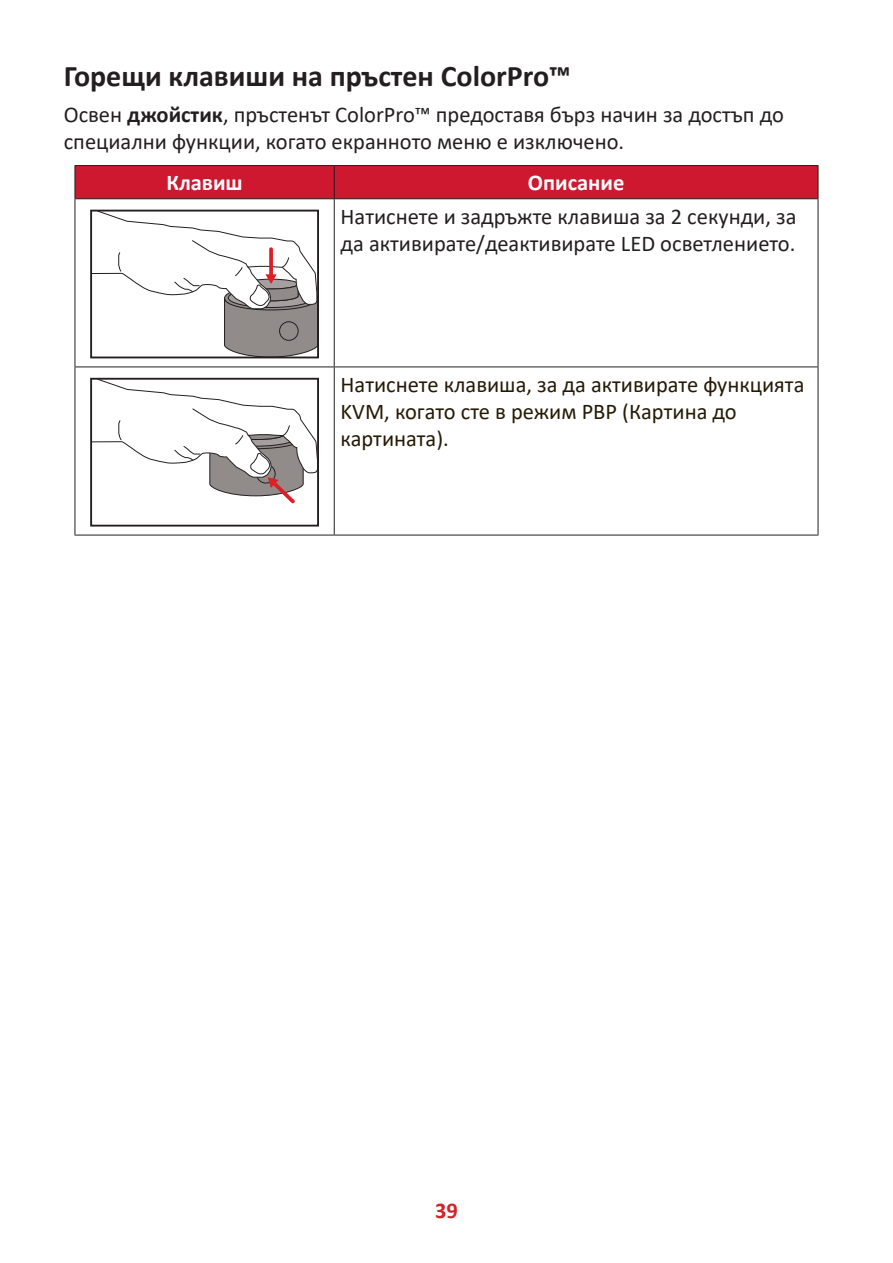
<style>
.page{position:relative;width:893px;height:1263px;background:#fff}
.page>*{position:absolute;margin:0;border:0;box-sizing:border-box;transform-origin:0 0}
.t1{font:700 30px "Calibri";color:#231f20}
.t2{font:22.5px/27px "Calibri";color:#231f20}
.t3{font:22.5px/27px "Calibri";color:#251a05}
.t4{font:700 22.5px "Calibri";color:#fff}
.t5{font:700 22.5px "Calibri";color:#d1232a}
.s1{font-weight:700}
</style>
<div class="page">
<div style="left:76px;top:166px;width:742px;height:32px;background:#ce182f"></div>
<hr style="left:75px;top:165px;width:259px;height:1px;background:#231f20">
<hr style="left:75px;top:166px;width:1px;height:32px;background:#231f20">
<hr style="left:334px;top:165px;width:484px;height:1px;background:#231f20">
<hr style="left:334px;top:166px;width:1px;height:32px;background:#231f20">
<hr style="left:818px;top:166px;width:1px;height:32px;background:#231f20">
<hr style="left:75px;top:198px;width:259px;height:1px;background:#231f20">
<hr style="left:75px;top:199px;width:1px;height:168px;background:#231f20">
<hr style="left:334px;top:198px;width:484px;height:1px;background:#231f20">
<hr style="left:334px;top:199px;width:1px;height:168px;background:#231f20">
<hr style="left:818px;top:199px;width:1px;height:168px;background:#231f20">
<hr style="left:75px;top:367px;width:259px;height:1px;background:#231f20">
<hr style="left:75px;top:367px;width:1px;height:168px;background:#231f20">
<hr style="left:334px;top:367px;width:484px;height:1px;background:#231f20">
<hr style="left:334px;top:367px;width:1px;height:168px;background:#231f20">
<hr style="left:818px;top:367px;width:1px;height:168px;background:#231f20">
<hr style="left:75px;top:535px;width:259px;height:1px;background:#231f20">
<hr style="left:334px;top:535px;width:484px;height:1px;background:#231f20">
<svg style="left:93px;top:213px;width:223px;height:142px"></svg>
<div style="left:280px;top:322px;width:18px;height:18px;background:#918c89;border-radius:50%"></div>
<div style="left:279px;top:321px;width:20px;height:20px;border:1px solid #231f20;border-radius:50%"></div>
<div style="left:90px;top:210px;width:229px;height:148px;border:2px solid #231f20"></div>
<svg style="left:93px;top:381px;width:223px;height:122px"></svg>
<div style="left:90px;top:378px;width:229px;height:148px;border:2px solid #231f20"></div>
<h1 class="t1" style="left:64px;top:55px;width:509px">Горещи клавиши на пръстен ColorPro™</h1>
<p class="t2" style="left:64px;top:100px;width:722px">Освен <span class="s1">джойстик</span>, пръстенът ColorPro™ предоставя бърз начин за достъп до специални функции, когато екранното меню е изключено.</p>
<p class="t4" style="left:166px;top:167px;width:78px">Клавиш</p>
<p class="t4" style="left:528px;top:167px;width:98px">Описание</p>
<p class="t2" style="left:341px;top:202px;width:457px">Натиснете и задръжте клавиша за 2 секунди, за да активирате/деактивирате LED осветлението.</p>
<p class="t3" style="left:341px;top:370px;width:465px">Натиснете клавиша, за да активирате функцията<br>KVM, когато сте в режим PBP (Картина до картината).</p>
<p class="t5" style="left:435px;top:1194px;width:24px">39</p>
</div>
